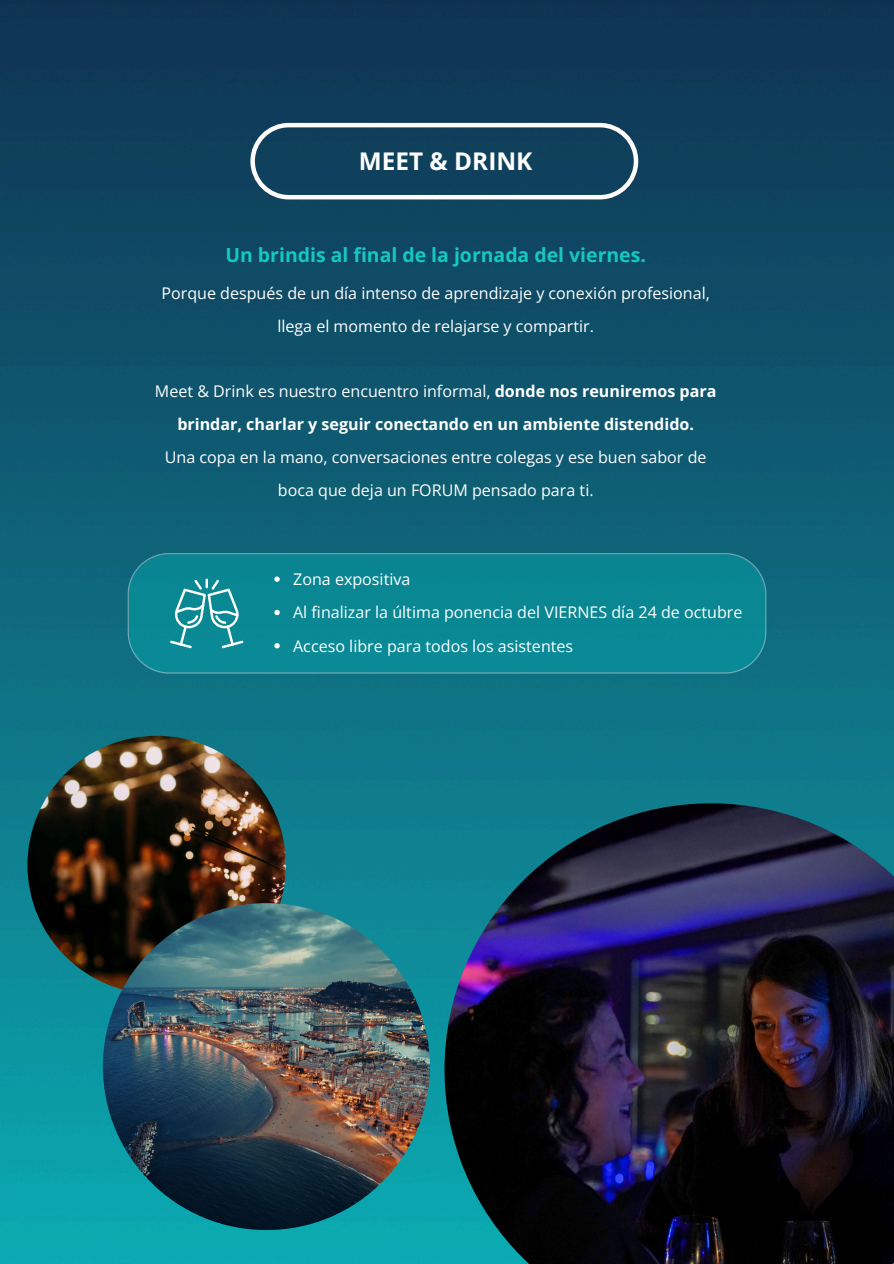
<style>
.page{position:relative;width:894px;height:1264px;background:#fff}
.page>*{position:absolute;margin:0;border:0;box-sizing:border-box;transform-origin:0 0}
.t1{font:700 24.3px "Open Sans";color:#fff}
.t2{font:700 19.5px "Open Sans";color:#15c8c0}
.t3{font:16.05px/32.8px "Open Sans";color:#fff;text-align:center}
.t4{font:700 16.05px/32.8px "Open Sans";color:#fff;text-align:center}
.s1{font-weight:400}
</style>
<div class="page">
<img style="left:0;top:0;width:893px;height:1263px">
<svg style="left:250px;top:123px;width:388px;height:76px;background:#2c576f"></svg>
<img style="left:444px;top:803px;width:449px;height:460px">
<img style="left:27px;top:735px;width:259px;height:259px;border-radius:50%">
<img style="left:103px;top:903px;width:327px;height:326px;border-radius:50%">
<div style="left:128px;top:553px;width:638px;height:120px;background:#098793"></div>
<svg style="left:170px;top:578px;width:73px;height:70px;background:#379ea7"></svg>
<svg style="left:274px;top:576px;width:6px;height:6px"></svg>
<svg style="left:274px;top:609px;width:6px;height:6px"></svg>
<svg style="left:274px;top:643px;width:6px;height:5px"></svg>
<p class="t1" style="left:359px;top:144px;width:175px">MEET &amp; DRINK</p>
<p class="t2" style="left:225px;top:242px;width:422px">Un brindis al final de la jornada del viernes.</p>
<p class="t3" style="left:161px;top:276px;width:550px">Porque después de un día intenso de aprendizaje y conexión profesional, llega el momento de relajarse y compartir.</p>
<p class="t4" style="left:155px;top:375px;width:563px"><span class="s1">Meet &amp; Drink es nuestro encuentro informal,</span> donde nos reuniremos para brindar, charlar y seguir conectando en un ambiente distendido.</p>
<p class="t3" style="left:165px;top:440px;width:543px">Una copa en la mano, conversaciones entre colegas y ese buen sabor de boca que deja un FORUM pensado para ti.</p>
<p class="t3" style="left:293px;top:562px;width:119px">Zona expositiva</p>
<p class="t3" style="left:293px;top:595px;width:451px">Al finalizar la última ponencia del VIERNES día 24 de octubre</p>
<p class="t3" style="left:293px;top:629px;width:281px">Acceso libre para todos los asistentes</p>
</div>
